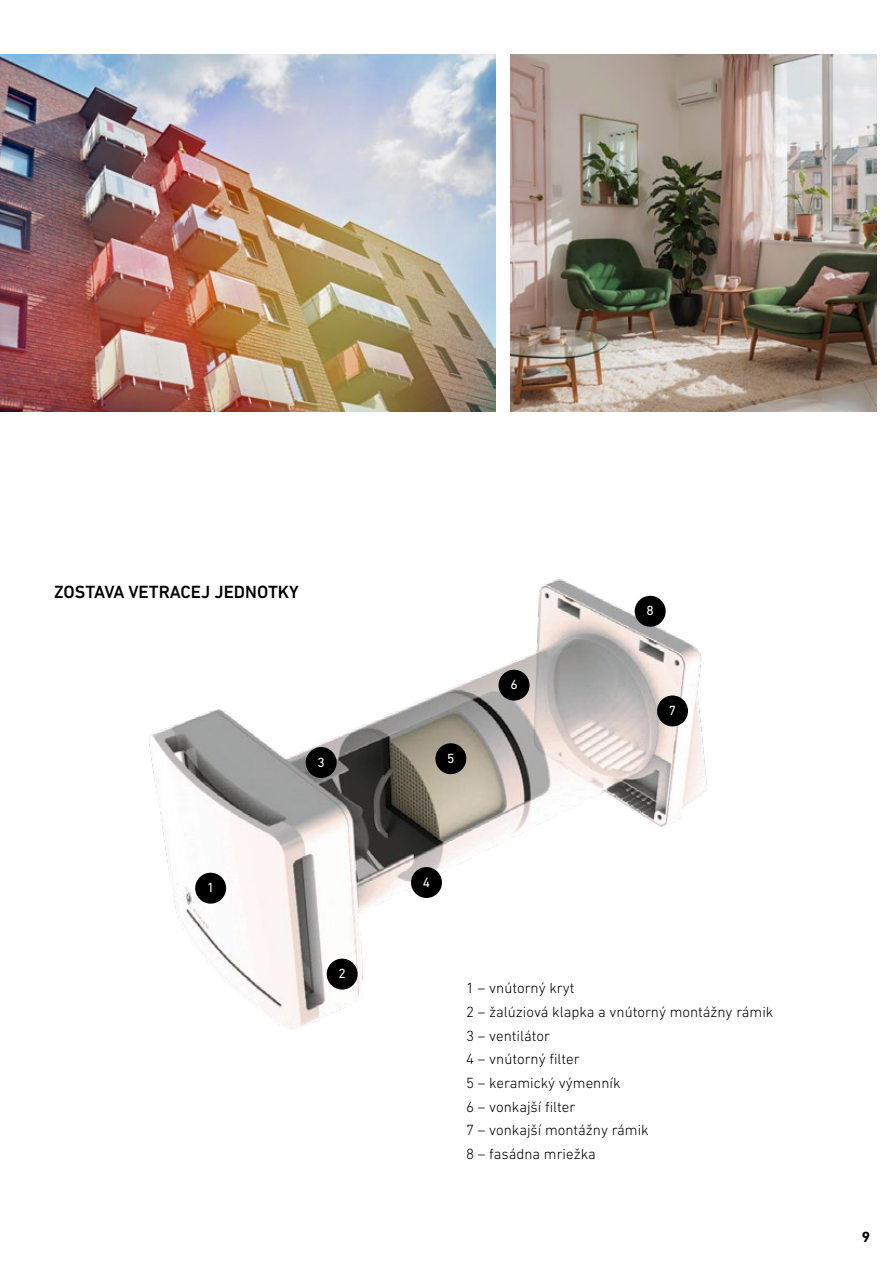
<style>
.page{position:relative;width:893px;height:1263px;background:#fff}
.page>*{position:absolute;margin:0;border:0;box-sizing:border-box;transform-origin:0 0}
.t1{font:500 18px "DIN Next LT Pro";color:#000}
.t2{font:300 15px/23.7px "DIN Next LT Pro";color:#000}
.t3{font:700 15px "DIN Next LT Pro";color:#000}
.t4{font:13.5px "DIN Next LT Pro";color:#fff}
</style>
<div class="page">
<img style="left:0;top:54px;width:495px;height:357px">
<img style="left:510px;top:54px;width:366px;height:357px">
<img style="left:148px;top:579px;width:559px;height:451px">
<div style="left:195px;top:873px;width:31px;height:31px;background:#000;border-radius:50%"></div>
<div style="left:306px;top:747px;width:31px;height:31px;background:#000;border-radius:50%"></div>
<div style="left:411px;top:867px;width:31px;height:31px;background:#000;border-radius:50%"></div>
<div style="left:435px;top:743px;width:31px;height:31px;background:#000;border-radius:50%"></div>
<div style="left:499px;top:670px;width:30px;height:31px;background:#000;border-radius:50%"></div>
<div style="left:657px;top:695px;width:31px;height:31px;background:#000;border-radius:50%"></div>
<div style="left:635px;top:596px;width:31px;height:31px;background:#000;border-radius:50%"></div>
<div style="left:327px;top:959px;width:31px;height:30px;background:#000;border-radius:50%"></div>
<p class="t1" style="left:54px;top:581px;width:246px">ZOSTAVA VETRACEJ JEDNOTKY</p>
<p class="t4" style="left:207px;top:880px;width:9px">1</p>
<p class="t4" style="left:317px;top:754px;width:9px">3</p>
<p class="t4" style="left:338px;top:966px;width:9px">2</p>
<p class="t4" style="left:447px;top:750px;width:9px">5</p>
<p class="t4" style="left:510px;top:677px;width:9px">6</p>
<p class="t4" style="left:646px;top:603px;width:9px">8</p>
<p class="t4" style="left:669px;top:703px;width:9px">7</p>
<p class="t4" style="left:423px;top:874px;width:9px">4</p>
<p class="t2" style="left:466px;top:976px;width:309px">1 – vnútorný kryt<br>2 – žalúziová klapka a vnútorný montážny rámik<br>3 – ventilátor<br>4 – vnútorný filter<br>5 – keramický výmenník<br>6 – vonkajší filter<br>7 – vonkajší montážny rámik<br>8 – fasádna mriežka</p>
<p class="t3" style="left:862px;top:1228px;width:10px">9</p>
</div>
